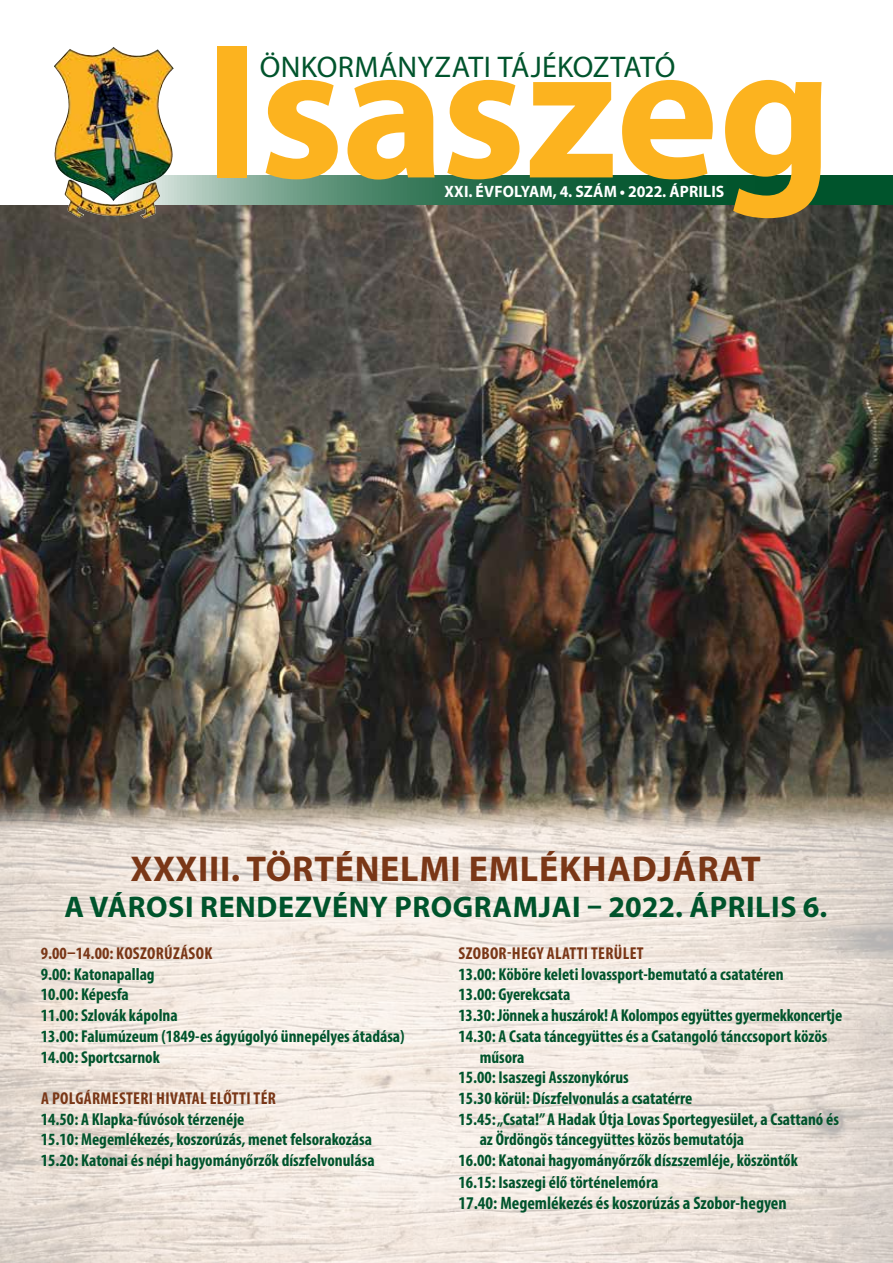
<style>
.page{position:relative;width:893px;height:1263px;background:#fff}
.page>*{position:absolute;margin:0;border:0;box-sizing:border-box;transform-origin:0 0}
.t1{font:700 195px "Myriad Pro";letter-spacing:-.005em;color:#fcb31f}
.t2{font:700 36px "Myriad Pro";letter-spacing:.02em;color:#7a3717}
.t3{font:700 30px "Myriad Pro";letter-spacing:.02em;color:#00542c}
.t4{font:30px "Myriad Pro";letter-spacing:.01em;color:#00542c}
.t5{font:700 condensed 18px "Myriad Pro";color:#00542c}
.t6{font:700 condensed 17.25px/20.7px "Myriad Pro";color:#00542c}
.t7{font:700 condensed 17.25px "Myriad Pro";letter-spacing:.02em;color:#7a3717}
.t8{font:700 16.5px "Myriad Pro";letter-spacing:.01em;color:#fff;scale:.95 1}
</style>
<div class="page">
<img style="left:0;top:829px;width:893px;height:434px">
<img style="left:0;top:205px;width:893px;height:624px">
<svg style="left:174px;top:175px;width:719px;height:30px;background:#317454"></svg>
<img style="left:54px;top:47px;width:120px;height:172px">
<img style="left:61px;top:48px;width:52px;height:10px">
<h1 class="t1" style="left:204px;top:-15px;width:630px">Isaszeg</h1>
<h3 class="t4" style="left:260px;top:48px;width:417px">ÖNKORMÁNYZATI TÁJÉKOZTATÓ</h3>
<p class="t8" style="left:445px;top:181px;width:296px">XXI. ÉVFOLYAM, 4. SZÁM • 2022. ÁPRILIS</p>
<h2 class="t2" style="left:131px;top:845px;width:632px">XXXIII. TÖRTÉNELMI EMLÉKHADJÁRAT</h2>
<h3 class="t3" style="left:64px;top:887px;width:764px">A VÁROSI RENDEZVÉNY PROGRAMJAI – 2022. ÁPRILIS 6.</h3>
<p class="t7" style="left:41px;top:942px;width:173px">9.00–14.00: KOSZORÚZÁSOK</p>
<p class="t6" style="left:41px;top:963px;width:365px">9.00: Katonapallag<br>10.00: Képesfa<br>11.00: Szlovák kápolna<br>13.00: Falumúzeum (1849-es ágyúgolyó ünnepélyes átadása)<br>14.00: Sportcsarnok</p>
<p class="t7" style="left:41px;top:1087px;width:236px">A POLGÁRMESTERI HIVATAL ELŐTTI TÉR</p>
<p class="t6" style="left:41px;top:1108px;width:335px">14.50: A Klapka-fúvósok térzenéje<br>15.10: Megemlékezés, koszorúzás, menet felsorakozása<br>15.20: Katonai és népi hagyományőrzők díszfelvonulása</p>
<p class="t7" style="left:459px;top:942px;width:187px">SZOBOR-HEGY ALATTI TERÜLET</p>
<p class="t6" style="left:458px;top:963px;width:327px">13.00: Köböre keleti lovassport-bemutató a csatatéren</p>
<p class="t6" style="left:458px;top:984px;width:113px">13.00: Gyerekcsata</p>
<p class="t6" style="left:458px;top:1005px;width:385px">13.30: Jönnek a huszárok! A Kolompos együttes gyermekkoncertje</p>
<p class="t6" style="left:458px;top:1025px;width:370px">14.30: A Csata táncegyüttes és a Csatangoló tánccsoport közös</p>
<p class="t6" style="left:480px;top:1046px;width:46px">műsora</p>
<p class="t6" style="left:458px;top:1067px;width:172px">15.00: Isaszegi Asszonykórus</p>
<p class="t6" style="left:458px;top:1087px;width:235px">15.30 körül: Díszfelvonulás a csatatérre</p>
<p class="t6" style="left:458px;top:1108px;width:382px">15.45: „Csata!” A Hadak Útja Lovas Sportegyesület, a Csattanó és</p>
<p class="t6" style="left:480px;top:1129px;width:266px">az Ördöngös táncegyüttes közös bemutatója</p>
<p class="t6" style="left:458px;top:1149px;width:341px">16.00: Katonai hagyományőrzők díszszemléje, köszöntők</p>
<p class="t6" style="left:458px;top:1171px;width:201px">16.15: Isaszegi élő történelemóra</p>
<p class="t5" style="left:458px;top:1192px;width:330px">17.40: Megemlékezés és koszorúzás a Szobor-hegyen</p>
</div>
